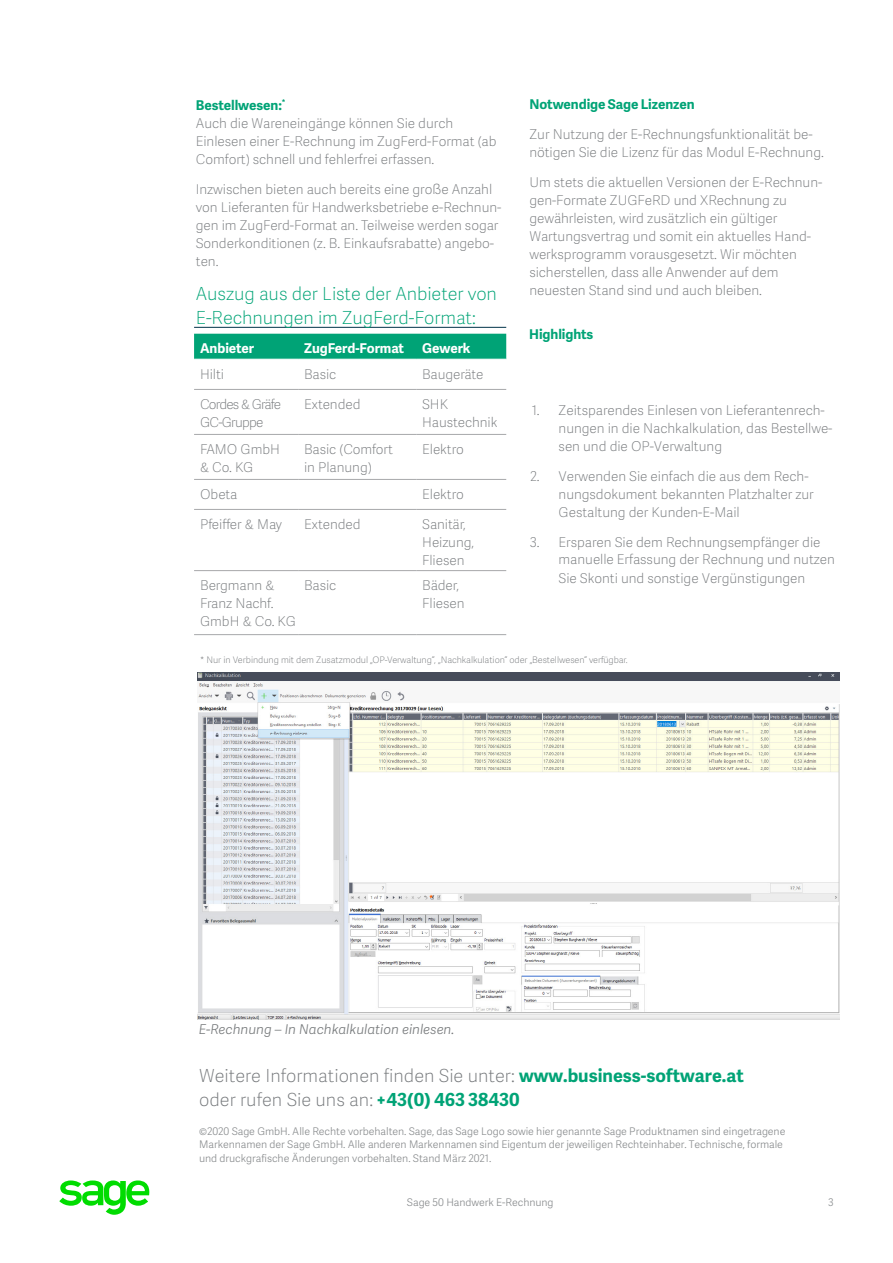
<style>
.page{position:relative;width:893px;height:1263px;background:#fff}
.page>*{position:absolute;margin:0;border:0;box-sizing:border-box;transform-origin:0 0}
.t1{font:18px/24px "Adelle Sans SAGE Th";color:#75787b}
.t2{font:18px/24px "Adelle Sans SAGE Th";letter-spacing:-.005em;color:#00a376}
.t3{font:13.5px/18px "Adelle Sans SAGE Th";letter-spacing:-.005em;color:#75787b}
.t4{font:700 13.5px "Adelle Sans SAGE";letter-spacing:-.005em;color:#00a376}
.t5{font:italic 13.5px "Adelle Sans SAGE Lt";color:#75787a}
.t6{font:700 13.5px "Adelle Sans SAGE";letter-spacing:-.005em;color:#fff}
.t7{font:13.5px/18px "Adelle Sans SAGE Th";letter-spacing:-.06em;color:#75787b}
.t8{font:10.5px/13.4px "Adelle Sans SAGE Lt";letter-spacing:-.005em;color:#888b8d}
.t9{font:9px "Adelle Sans SAGE Th";letter-spacing:-.005em;color:#75787b}
.s1{font-family:"Adelle Sans SAGE";font-weight:700;color:#00a376}
</style>
<div class="page">
<svg style="left:59px;top:1181px;width:91px;height:34px"></svg>
<hr style="left:194px;top:327px;width:312px;height:1px;background:#003349">
<div style="left:194px;top:334px;width:312px;height:25px;background:#00a376"></div>
<hr style="left:194px;top:389px;width:104px;height:1px;background:#a7a8aa">
<hr style="left:298px;top:389px;width:118px;height:1px;background:#a7a8aa">
<hr style="left:416px;top:389px;width:90px;height:1px;background:#a7a8aa">
<hr style="left:194px;top:434px;width:104px;height:1px;background:#a7a8aa">
<hr style="left:298px;top:434px;width:118px;height:1px;background:#a7a8aa">
<hr style="left:416px;top:434px;width:90px;height:1px;background:#a7a8aa">
<hr style="left:194px;top:479px;width:104px;height:1px;background:#a7a8aa">
<hr style="left:298px;top:479px;width:118px;height:1px;background:#a7a8aa">
<hr style="left:416px;top:479px;width:90px;height:1px;background:#a7a8aa">
<hr style="left:194px;top:509px;width:104px;height:1px;background:#a7a8aa">
<hr style="left:298px;top:509px;width:118px;height:1px;background:#a7a8aa">
<hr style="left:416px;top:509px;width:90px;height:1px;background:#a7a8aa">
<hr style="left:194px;top:570px;width:104px;height:1px;background:#a7a8aa">
<hr style="left:298px;top:570px;width:118px;height:1px;background:#a7a8aa">
<hr style="left:416px;top:570px;width:90px;height:1px;background:#a7a8aa">
<hr style="left:194px;top:634px;width:104px;height:1px;background:#a7a8aa">
<hr style="left:298px;top:634px;width:118px;height:1px;background:#a7a8aa">
<hr style="left:416px;top:634px;width:90px;height:1px;background:#a7a8aa">
<img style="left:198px;top:672px;width:642px;height:348px">
<p class="t4" style="left:196px;top:95px;width:91px">Bestellwesen:<sup>*</sup></p>
<p class="t3" style="left:196px;top:114px;width:302px">Auch die Wareneingänge können Sie durch<br>Einlesen einer E-Rechnung im ZugFerd-Format (ab<br>Comfort) schnell und fehlerfrei erfassen.</p>
<p class="t3" style="left:196px;top:180px;width:307px">Inzwischen bieten auch bereits eine große Anzahl von Lieferanten für Handwerksbetriebe e-Rechnun&shy;gen im ZugFerd-Format an. Teilweise werden sogar Sonderkonditionen (z. B. Einkaufsrabatte) angebo&shy;ten.</p>
<h1 class="t2" style="left:196px;top:282px;width:302px">Auszug aus der Liste der Anbieter von<br>E-Rechnungen im ZugFerd-Format:</h1>
<p class="t6" style="left:200px;top:338px;width:55px">Anbieter</p>
<p class="t6" style="left:304px;top:338px;width:101px">ZugFerd-Format</p>
<p class="t6" style="left:422px;top:338px;width:50px">Gewerk</p>
<p class="t3" style="left:200px;top:364px;width:25px">Hilti</p>
<p class="t3" style="left:304px;top:364px;width:34px">Basic</p>
<p class="t3" style="left:422px;top:364px;width:63px">Baugeräte</p>
<p class="t7" style="left:200px;top:394px;width:83px">Cordes &amp; Gräfe<br>GC-Gruppe</p>
<p class="t3" style="left:304px;top:394px;width:58px">Extended</p>
<p class="t3" style="left:422px;top:394px;width:77px">SHK<br>Haustechnik</p>
<p class="t3" style="left:200px;top:439px;width:81px">FAMO GmbH &amp; Co. KG</p>
<p class="t3" style="left:304px;top:439px;width:90px">Basic (Comfort in Planung)</p>
<p class="t3" style="left:422px;top:439px;width:43px">Elektro</p>
<p class="t3" style="left:200px;top:484px;width:39px">Obeta</p>
<p class="t3" style="left:422px;top:484px;width:43px">Elektro</p>
<p class="t3" style="left:200px;top:514px;width:83px">Pfeiffer &amp; May</p>
<p class="t3" style="left:304px;top:514px;width:58px">Extended</p>
<p class="t3" style="left:422px;top:514px;width:53px">Sanitär,<br>Heizung,<br>Fliesen</p>
<p class="t3" style="left:200px;top:576px;width:97px">Bergmann &amp;<br>Franz Nachf.<br>GmbH &amp; Co. KG</p>
<p class="t3" style="left:304px;top:576px;width:34px">Basic</p>
<p class="t3" style="left:422px;top:576px;width:44px">Bäder,<br>Fliesen</p>
<p class="t4" style="left:529px;top:94px;width:167px">Notwendige Sage Lizenzen</p>
<p class="t3" style="left:529px;top:125px;width:296px">Zur Nutzung der E-Rechnungsfunktionalität be&shy;nötigen Sie die Lizenz für das Modul E-Rechnung.</p>
<p class="t3" style="left:529px;top:173px;width:294px">Um stets die aktuellen Versionen der E-Rechnun&shy;gen-Formate ZUGFeRD und XRechnung zu gewährleisten, wird zusätzlich ein gültiger Wartungsvertrag und somit ein aktuelles Hand&shy;werksprogramm vorausgesetzt. Wir möchten sicherstellen, dass alle Anwender auf dem neuesten Stand sind und auch bleiben.</p>
<p class="t4" style="left:529px;top:324px;width:66px">Highlights</p>
<p class="t3" style="left:558px;top:401px;width:275px;text-indent:-27px">1. Zeitsparendes Einlesen von Lieferantenrech&shy;nungen in die Nachkalkulation, das Bestellwe&shy;sen und die OP-Verwaltung</p>
<p class="t3" style="left:558px;top:467px;width:257px;text-indent:-29px">2. Verwenden Sie einfach die aus dem Rech&shy;nungsdokument bekannten Platzhalter zur<br>Gestaltung der Kunden-E-Mail</p>
<p class="t3" style="left:558px;top:532px;width:278px;text-indent:-29px">3. Ersparen Sie dem Rechnungsempfänger die manuelle Erfassung der Rechnung und nutzen<br>Sie Skonti und sonstige Vergünstigungen</p>
<p class="t9" style="left:200px;top:653px;width:429px">* Nur in Verbindung mit dem Zusatzmodul „OP-Verwaltung“, „Nachkalkulation“ oder „Bestellwesen“ verfügbar.</p>
<p class="t5" style="left:199px;top:1020px;width:257px">E-Rechnung – In Nachkalkulation einlesen.</p>
<h1 class="t1" style="left:199px;top:1063px;width:546px">Weitere Informationen finden Sie unter: <span class="s1">www.business-software.at </span>oder rufen Sie uns an: <span class="s1">+43(0) 463 38430</span></h1>
<p class="t8" style="left:199px;top:1124px;width:587px">©2020 Sage GmbH. Alle Rechte vorbehalten. Sage, das Sage Logo sowie hier genannte Sage Produktnamen sind eingetragene<br>Markennamen der Sage GmbH. Alle anderen Markennamen sind Eigentum der jeweiligen Rechteinhaber. Technische, formale und druckgrafische Änderungen vorbehalten. Stand März 2021.</p>
<p class="t8" style="left:407px;top:1195px;width:148px">Sage 50 Handwerk E-Rechnung</p>
<p class="t8" style="left:828px;top:1195px;width:7px">3</p>
</div>
